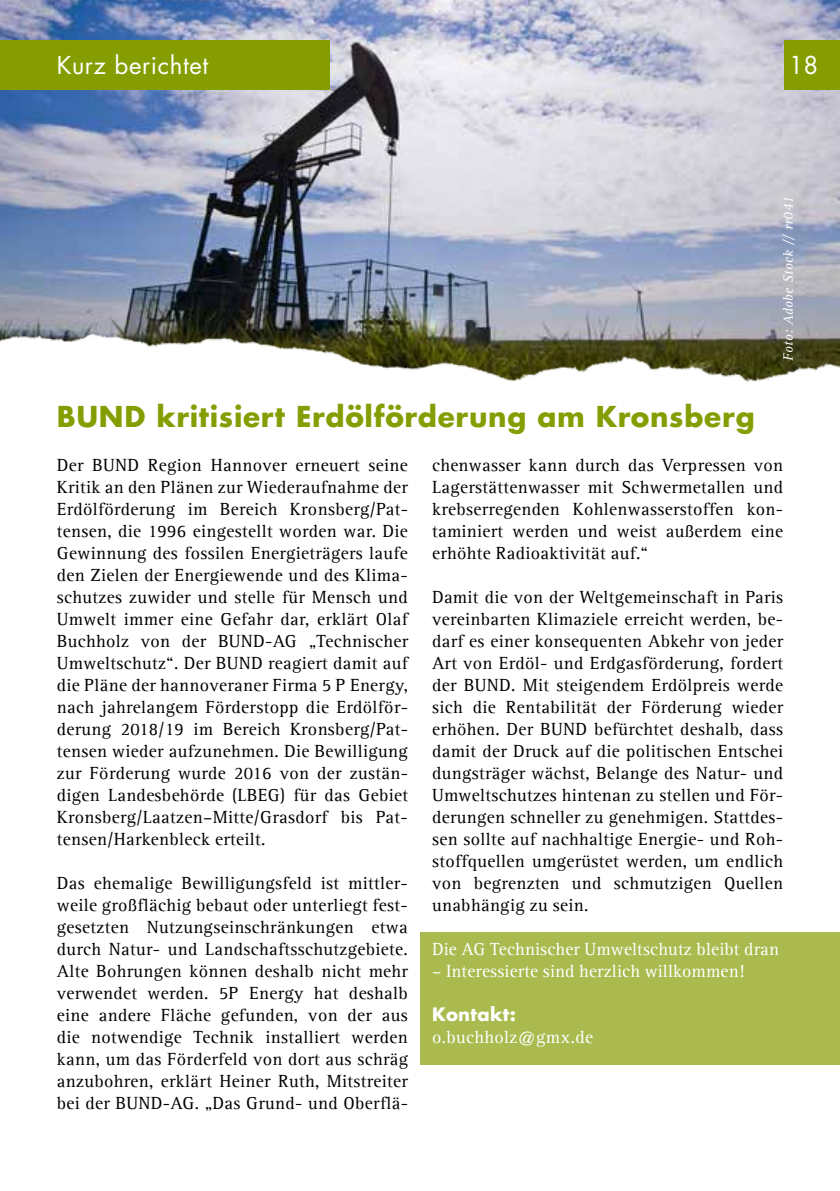
<style>
.page{position:relative;width:840px;height:1191px;background:#fff}
.page>*{position:absolute;margin:0;border:0;box-sizing:border-box;transform-origin:0 0}
.t1{font:700 28px "Futura CE";letter-spacing:.025em;color:#869d02}
.t2{font:24px "Futura CE";letter-spacing:.025em;color:#fff}
.t3{font:18px/22px "Agfa Rotis Serif";letter-spacing:.02em;color:#000;text-align:justify}
.t4{font:18px "Agfa Rotis Serif";letter-spacing:.01em;color:#fff}
.t5{font:700 18px "Futura CE";letter-spacing:.02em;color:#fff}
.t6{font:italic 14px "Agfa Rotis Serif";letter-spacing:.02em;color:#fff}
</style>
<div class="page">
<img style="left:0;top:0;width:839px;height:315px">
<img style="left:0;top:315px;width:839px;height:67px">
<div style="left:420px;top:932px;width:419px;height:132px;background:#aaba4e"></div>
<div style="left:0;top:40px;width:329px;height:49px;background:#869d02"></div>
<div style="left:784px;top:40px;width:55px;height:49px;background:#869d02"></div>
<h2 class="t2" style="left:57px;top:50px;width:153px">Kurz berichtet</h2>
<h2 class="t2" style="left:788px;top:50px;width:31px">18</h2>
<p class="t6" style="left:780px;top:360px;width:166px;rotate:-90deg">Foto: Adobe Stock // rr041</p>
<h1 class="t1" style="left:57px;top:395px;width:699px">BUND kritisiert Erdölförderung am Kronsberg</h1>
<p class="t3" style="left:432px;top:454px;width:352px">chenwasser kann durch das Verpressen von Lagerstättenwasser mit Schwermetallen und krebserregenden Kohlenwasserstoffen kon&shy;taminiert werden und weist außerdem eine erhöhte Radioaktivität auf.“</p>
<p class="t3" style="left:432px;top:586px;width:352px">Damit die von der Weltgemeinschaft in Paris vereinbarten Klimaziele erreicht werden, be&shy;darf es einer konsequenten Abkehr von jeder Art von Erdöl- und Erdgasförderung, fordert der BUND. Mit steigendem Erdölpreis werde sich die Rentabilität der Förderung wieder erhöhen. Der BUND befürchtet deshalb, dass damit der Druck auf die politischen Entschei dungsträger wächst, Belange des Natur- und Umweltschutzes hintenan zu stellen und För&shy;derungen schneller zu genehmigen. Stattdes&shy;sen sollte auf nachhaltige Energie- und Roh&shy;stoffquellen umgerüstet werden, um endlich von begrenzten und schmutzigen Quellen unabhängig zu sein.</p>
<p class="t4" style="left:432px;top:938px;width:348px">Die AG Technischer Umweltschutz bleibt dran</p>
<p class="t4" style="left:432px;top:960px;width:314px">– Interessierte sind herzlich willkommen!</p>
<p class="t5" style="left:432px;top:1000px;width:85px">Kontakt:</p>
<p class="t4" style="left:432px;top:1026px;width:162px">o.buchholz@gmx.de</p>
<p class="t3" style="left:57px;top:453px;width:352px">Der BUND Region Hannover erneuert seine Kritik an den Plänen zur Wiederaufnahme der Erdölförderung im Bereich Kronsberg/Pat&shy;tensen, die 1996 eingestellt worden war. Die Gewinnung des fossilen Energieträgers laufe den Zielen der Energiewende und des Klima&shy;schutzes zuwider und stelle für Mensch und Umwelt immer eine Gefahr dar, erklärt Olaf Buchholz von der BUND-AG „Technischer Umweltschutz“. Der BUND reagiert damit auf die Pläne der hannoveraner Firma 5 P Energy, nach jahrelangem Förderstopp die Erdölför&shy;derung 2018/19 im Bereich Kronsberg/Pat&shy;tensen wieder aufzunehmen. Die Bewilligung zur Förderung wurde 2016 von der zustän&shy;digen Landesbehörde (LBEG) für das Gebiet Kronsberg/Laatzen–Mitte/Grasdorf bis Pat&shy;tensen/Harkenbleck erteilt.</p>
<p class="t3" style="left:57px;top:871px;width:352px">Das ehemalige Bewilligungsfeld ist mittler&shy;weile großflächig bebaut oder unterliegt fest&shy;gesetzten Nutzungseinschränkungen etwa durch Natur- und Landschaftsschutzgebiete.<br>Alte Bohrungen können deshalb nicht mehr verwendet werden. 5P Energy hat deshalb eine andere Fläche gefunden, von der aus die notwendige Technik installiert werden kann, um das Förderfeld von dort aus schräg anzubohren, erklärt Heiner Ruth, Mitstreiter bei der BUND-AG. „Das Grund- und Oberflä-</p>
</div>
